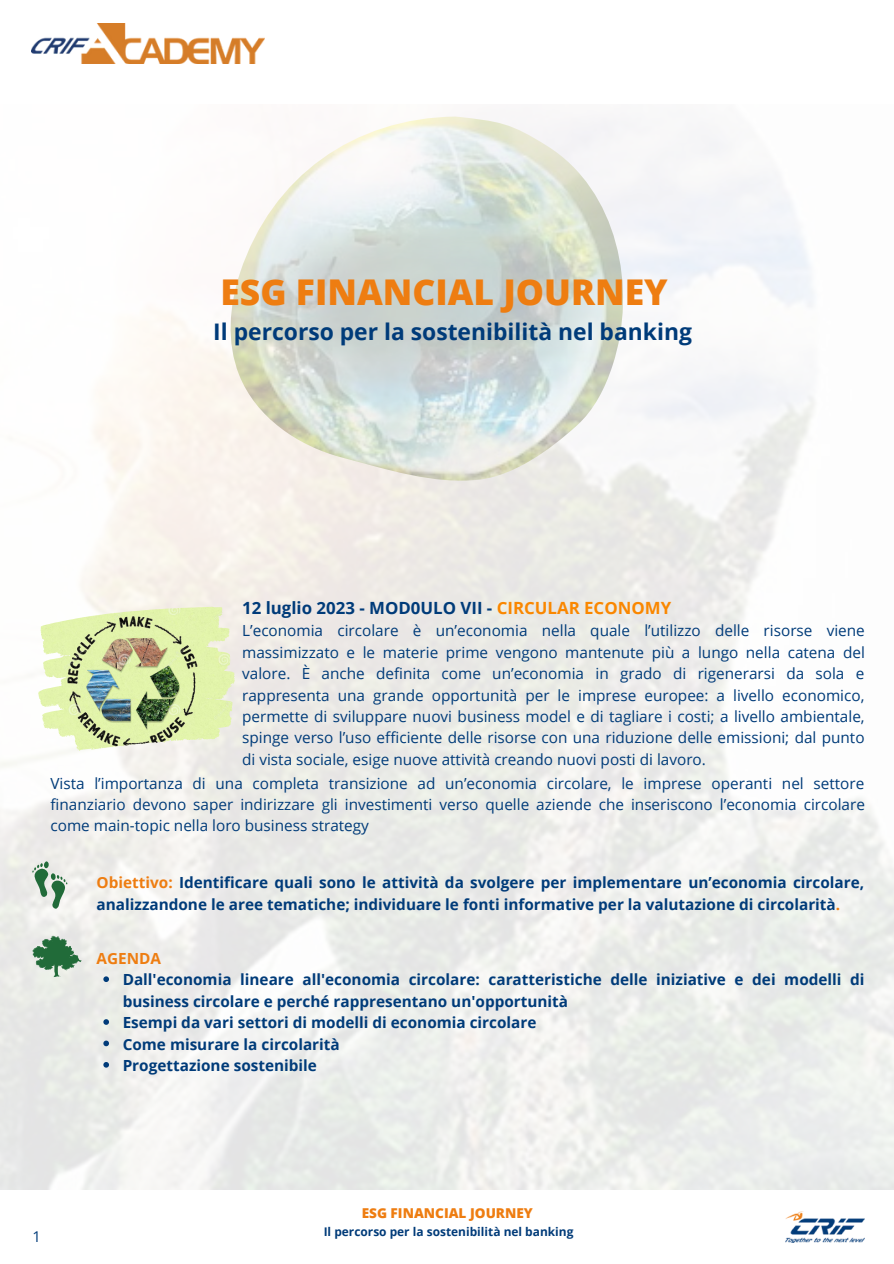
<style>
.page{position:relative;width:894px;height:1264px;background:#fff}
.page>*{position:absolute;margin:0;border:0;box-sizing:border-box;transform-origin:0 0}
.t1{font:800 35.55px "Open Sans";color:#ee7d11}
.t2{font:700 22.8px "Open Sans";color:#003b79}
.t3{font:700 16.8px "Open Sans";color:#003b79}
.t4{font:15.3px/21.5px "Open Sans";color:#003b79;text-align:justify}
.t5{font:700 15.3px/21.5px "Open Sans";color:#003b79}
.t6{font:700 15.3px "Open Sans";color:#ee7d11}
.t7{font:14.85px "Open Sans";color:#003b79}
.t8{font:800 13.65px "Open Sans";color:#ee7d11}
.t9{font:700 12px "Open Sans";color:#003b79}
.s1{color:#fa8700}
.s2{color:#ee7d11}
</style>
<div class="page">
<img style="left:32px;top:23px;width:233px;height:41px">
<img style="left:0;top:125px;width:893px;height:1064px">
<img style="left:785px;top:1211px;width:79px;height:31px">
<img style="left:226px;top:116px;width:402px;height:369px">
<svg style="left:32px;top:861px;width:35px;height:47px;background:#a9c1af"></svg>
<svg style="left:32px;top:935px;width:50px;height:42px;background:#86ab90"></svg>
<svg style="left:103px;top:976px;width:6px;height:6px"></svg>
<svg style="left:103px;top:1019px;width:6px;height:5px"></svg>
<svg style="left:103px;top:1040px;width:6px;height:6px"></svg>
<svg style="left:103px;top:1061px;width:6px;height:6px"></svg>
<img style="left:206px;top:614px;width:29px;height:63px">
<h1 class="t1" style="left:220px;top:267px;width:448px">ESG FINANCIAL JOURNEY</h1>
<h2 class="t2" style="left:213px;top:315px;width:480px">Il percorso per la sostenibilità nel banking</h2>
<p class="t3" style="left:242px;top:596px;width:430px">12 luglio 2023 - MOD0ULO VII - <span class="s1">CIRCULAR ECONOMY</span></p>
<p class="t4" style="left:242px;top:619px;width:624px">L’economia circolare è un’economia nella quale l’utilizzo delle risorse viene massimizzato e le materie prime vengono mantenute più a lungo nella catena del valore. È anche definita come un’economia in grado di rigenerarsi da sola e rappresenta una grande opportunità per le imprese europee: a livello economico, permette di sviluppare nuovi business model e di tagliare i costi; a livello ambientale, spinge verso l’uso efficiente delle risorse con una riduzione delle emissioni; dal punto di vista sociale, esige nuove attività creando nuovi posti di lavoro.</p>
<p class="t4" style="left:50px;top:772px;width:815px">Vista l’importanza di una completa transizione ad un’economia circolare, le imprese operanti nel settore finanziario devono saper indirizzare gli investimenti verso quelle aziende che inseriscono l’economia circolare come main-topic nella loro business strategy</p>
<p class="t5" style="left:97px;top:871px;width:769px"><span class="s2">Obiettivo:</span> Identificare quali sono le attività da svolgere per implementare un’economia circolare, analizzandone le aree tematiche; individuare le fonti informative per la valutazione di circolarità<span class="s2">.</span></p>
<p class="t6" style="left:97px;top:947px;width:66px">AGENDA</p>
<p class="t5" style="left:123px;top:968px;width:743px">Dall'economia lineare all'economia circolare: caratteristiche delle iniziative e dei modelli di business circolare e perché rappresentano un'opportunità<br>Esempi da vari settori di modelli di economia circolare<br>Come misurare la circolarità<br>Progettazione sostenibile</p>
<p class="t7" style="left:32px;top:1225px;width:10px">1</p>
<p class="t8" style="left:361px;top:1202px;width:173px">ESG FINANCIAL JOURNEY</p>
<p class="t9" style="left:323px;top:1222px;width:251px">Il percorso per la sostenibilità nel banking</p>
</div>
